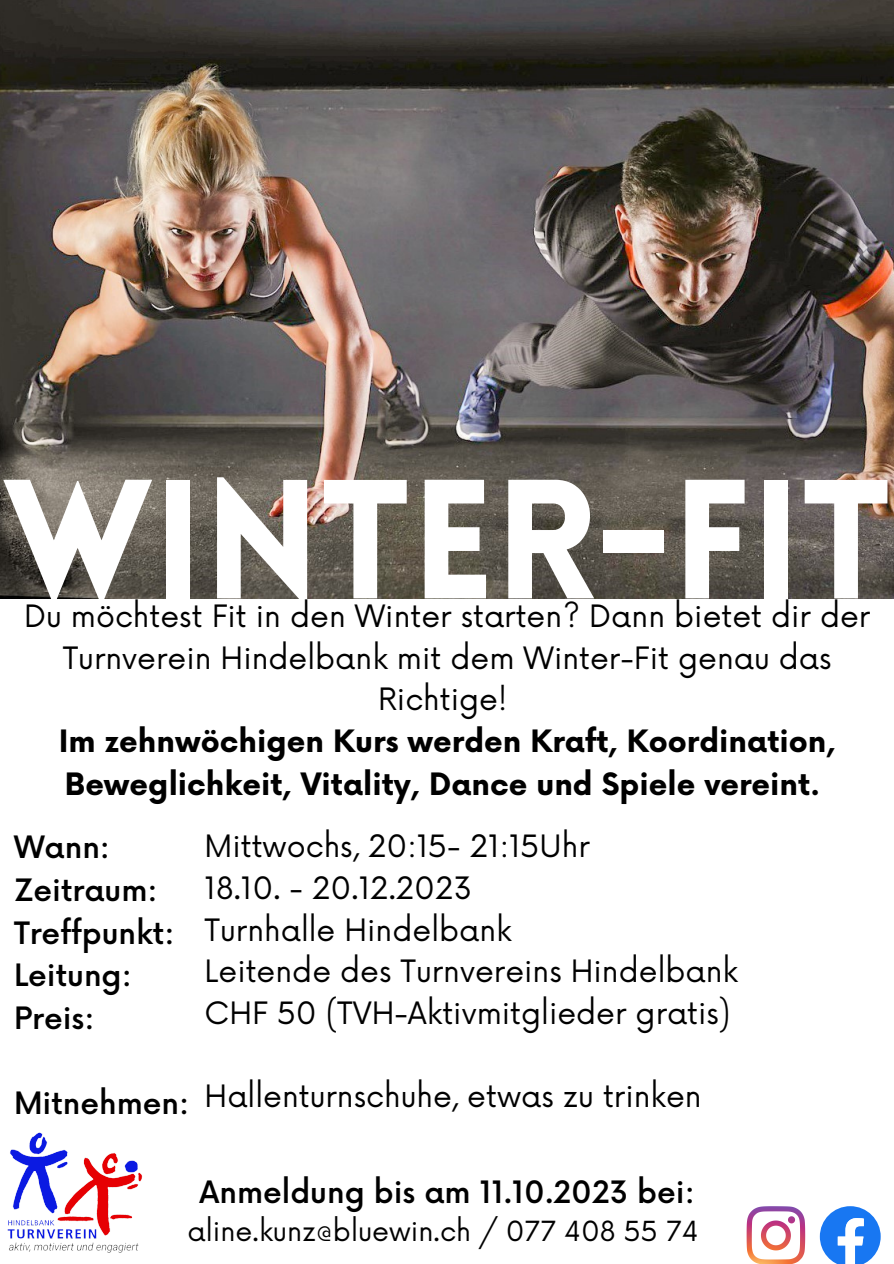
<style>
.page{position:relative;width:894px;height:1264px;background:#fff}
.page>*{position:absolute;margin:0;border:0;box-sizing:border-box;transform-origin:0 0}
.t1{font:900 165.75px "Lovelo";color:#fff}
.t2{font:30px/41.7px "Now";color:#000;text-align:center}
.t3{font:700 30px/42.8px "Now";color:#000}
.t4{font:500 30px "Now";color:#000}
.t5{font:27px "Now";color:#000}
</style>
<div class="page">
<img style="left:0;top:0;width:893px;height:598px">
<img style="left:7px;top:1132px;width:136px;height:121px">
<svg style="left:746px;top:1206px;width:59px;height:57px"></svg>
<svg style="left:819px;top:1206px;width:61px;height:57px"></svg>
<p class="t1" style="left:2px;top:474px;width:891px">WINTER-FIT</p>
<p class="t2" style="left:24px;top:597px;width:847px">Du möchtest Fit in den Winter starten? Dann bietet dir der<br>Turnverein Hindelbank mit dem Winter-Fit genau das<br>Richtige!</p>
<p class="t3" style="left:59px;top:721px;width:778px">Im zehnwöchigen Kurs werden Kraft, Koordination,<br>Beweglichkeit, Vitality, Dance und Spiele vereint.</p>
<p class="t4" style="left:14px;top:831px;width:97px">Wann:</p>
<p class="t4" style="left:14px;top:873px;width:145px">Zeitraum:</p>
<p class="t4" style="left:14px;top:916px;width:162px">Treffpunkt:</p>
<p class="t4" style="left:14px;top:959px;width:119px">Leitung:</p>
<p class="t4" style="left:14px;top:1002px;width:82px">Preis:</p>
<p class="t2" style="left:204px;top:827px;width:386px">Mittwochs, 20:15- 21:15Uhr</p>
<p class="t2" style="left:204px;top:868px;width:269px">18.10. - 20.12.2023</p>
<p class="t2" style="left:204px;top:910px;width:308px">Turnhalle Hindelbank</p>
<p class="t2" style="left:204px;top:952px;width:535px">Leitende des Turnvereins Hindelbank</p>
<p class="t2" style="left:204px;top:993px;width:527px">CHF 50 (TVH-Aktivmitglieder gratis)</p>
<p class="t4" style="left:14px;top:1086px;width:177px">Mitnehmen:</p>
<p class="t2" style="left:204px;top:1077px;width:498px">Hallenturnschuhe, etwas zu trinken</p>
<p class="t4" style="left:199px;top:1175px;width:496px">Anmeldung bis am 11.10.2023 bei:</p>
<p class="t5" style="left:188px;top:1215px;width:512px">aline.kunz@bluewin.ch / 077 408 55 74</p>
</div>
